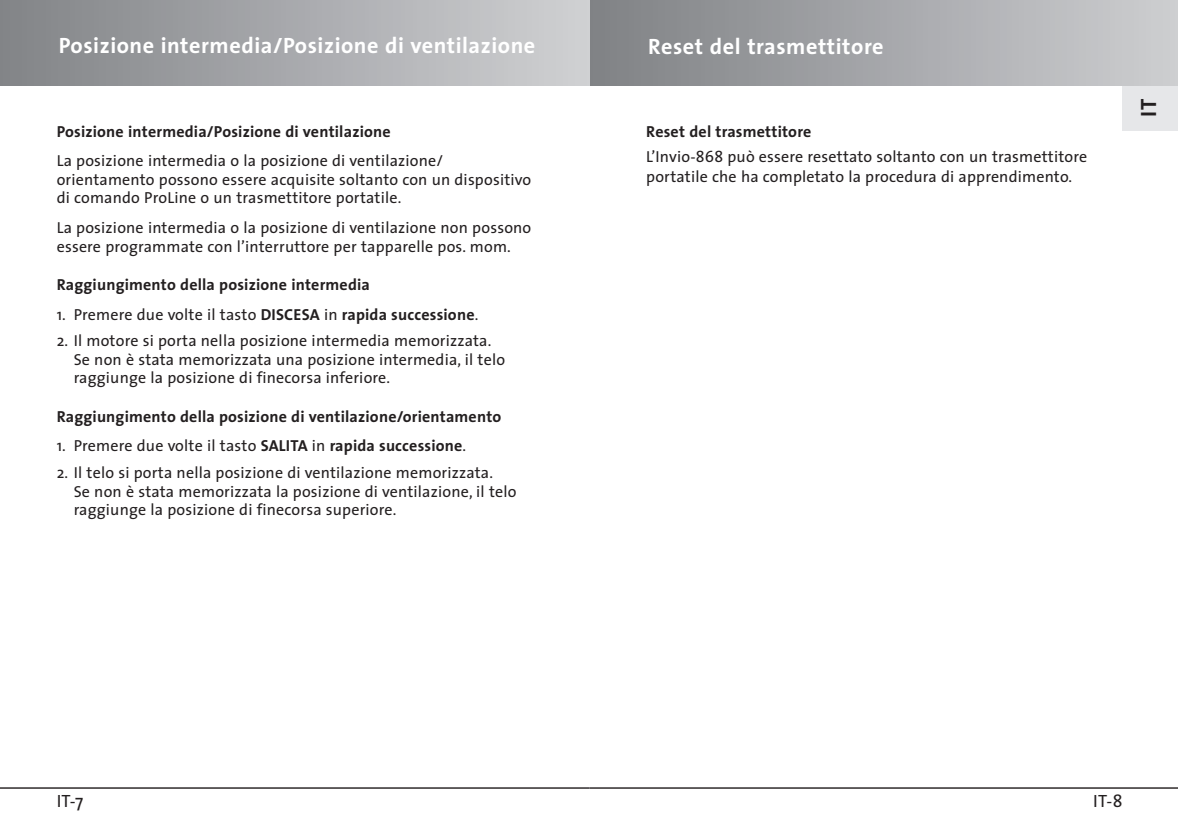
<style>
.page{position:relative;width:1178px;height:822px;background:#fff}
.page>*{position:absolute;margin:0;border:0;box-sizing:border-box;transform-origin:0 0}
.t1{font:700 22.2px "The Sans";letter-spacing:.025em;color:#fff}
.t2{font:700 22.2px "The Sans";color:#231f20}
.t3{font:17.8px "The Sans";color:#231f20}
.t4{font:16px/18.4px "The Sans";letter-spacing:.01em;color:#231f20}
.t5{font:700 16px "The Sans";letter-spacing:.01em;color:#231f20}
.s1{font-weight:700}
</style>
<div class="page">
<div style="left:1123px;top:85px;width:55px;height:45px;background:#e6e7e9"></div>
<hr style="left:590px;top:787px;width:588px;height:2px;background:#231f20">
<div style="left:590px;top:0;width:588px;height:85px;background:linear-gradient(to right,#7f8185,#cdced1)"></div>
<hr style="left:0;top:787px;width:590px;height:2px;background:#231f20">
<div style="left:0;top:0;width:590px;height:85px;background:linear-gradient(to right,#818387,#d0d1d3)"></div>
<h1 class="t1" style="left:59px;top:36px;width:478px">Posizione intermedia/Posizione di ventilazione</h1>
<h1 class="t1" style="left:648px;top:37px;width:237px">Reset del trasmettitore</h1>
<h1 class="t2" style="left:1140px;top:117px;width:19px;rotate:-90deg">IT</h1>
<p class="t5" style="left:57px;top:125px;width:336px">Posizione intermedia/Posizione di ventilazione</p>
<p class="t4" style="left:57px;top:153px;width:476px">La posizione intermedia o la posizione di ventilazione/ orientamento possono essere acquisite soltanto con un dispositivo di comando ProLine o un trasmettitore portatile.</p>
<p class="t4" style="left:57px;top:220px;width:476px">La posizione intermedia o la posizione di ventilazione non possono essere programmate con l’interruttore per tapparelle pos. mom.</p>
<p class="t5" style="left:57px;top:278px;width:315px">Raggiungimento della posizione intermedia</p>
<p class="t4" style="left:57px;top:306px;width:423px">1. Premere due volte il tasto <span class="s1">DISCESA</span> in <span class="s1">rapida successione</span>.</p>
<p class="t4" style="left:74px;top:333px;width:433px;text-indent:-17px">2. Il motore si porta nella posizione intermedia memorizzata.<br>Se non è stata memorizzata una posizione intermedia, il telo raggiunge la posizione di finecorsa inferiore.</p>
<p class="t5" style="left:57px;top:410px;width:446px">Raggiungimento della posizione di ventilazione/orientamento</p>
<p class="t4" style="left:57px;top:438px;width:411px">1. Premere due volte il tasto <span class="s1">SALITA</span> in <span class="s1">rapida successione</span>.</p>
<p class="t4" style="left:74px;top:465px;width:444px;text-indent:-17px">2. Il telo si porta nella posizione di ventilazione memorizzata.<br>Se non è stata memorizzata la posizione di ventilazione, il telo raggiunge la posizione di finecorsa superiore.</p>
<p class="t5" style="left:646px;top:125px;width:167px">Reset del trasmettitore</p>
<p class="t4" style="left:646px;top:148px;width:442px;line-height:19.8px">L’Invio-868 può essere resettato soltanto con un trasmettitore portatile che ha completato la procedura di apprendimento.</p>
<p class="t3" style="left:57px;top:794px;width:28px">IT-7</p>
<p class="t3" style="left:1093px;top:794px;width:31px">IT-8</p>
</div>
